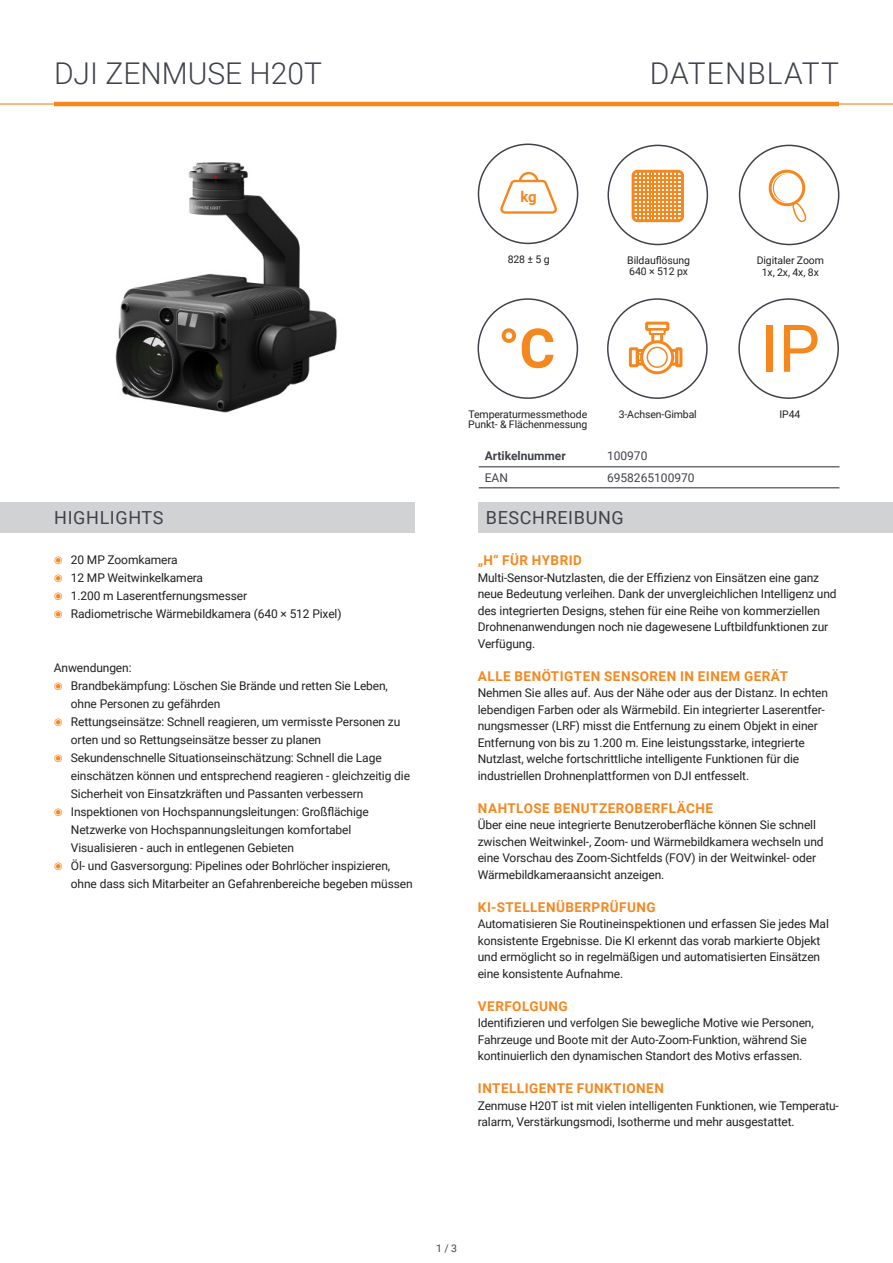
<style>
.page{position:relative;width:893px;height:1263px;background:#fff}
.page>*{position:absolute;margin:0;border:0;box-sizing:border-box;transform-origin:0 0}
.t1{font:700 54.6px "Roboto";color:#f5871f}
.t2{font:300 30px "Roboto";color:#40424b}
.t3{font:300 30px "Roboto";letter-spacing:.035em;color:#40424b}
.t4{font:18px "Roboto";letter-spacing:.035em;color:#40424b}
.t5{font:700 15px "Roboto";color:#f5871f}
.t6{font:700 13.5px "Roboto";letter-spacing:.035em;color:#f5871f}
.t7{font:12px/16.5px "Roboto";letter-spacing:-.01em;color:#231f20}
.Zelle{font:12px "Roboto";color:#40424b}
.dunkelgrau{font:700 12px "Roboto";color:#40424b}
.t8{font:10.5px "Roboto";letter-spacing:-.01em;color:#231f20}
.t9{font:10.5px "Roboto";color:#40424b}
.s1{color:#f5871f}
</style>
<div class="page">
<hr style="left:0;top:103px;width:893px;height:2px;background:#f5871f">
<hr style="left:54px;top:102px;width:785px;height:4px;background:#f5871f">
<div style="left:478px;top:502px;width:415px;height:30px;background:#d1d2d4"></div>
<div style="left:0;top:502px;width:415px;height:30px;background:#d1d2d4"></div>
<hr style="left:479px;top:466px;width:122px;height:1px;background:#40424b">
<hr style="left:601px;top:466px;width:238px;height:1px;background:#40424b">
<hr style="left:479px;top:487px;width:122px;height:1px;background:#40424b">
<hr style="left:601px;top:487px;width:238px;height:1px;background:#40424b">
<img style="left:115px;top:162px;width:222px;height:251px">
<div style="left:739px;top:145px;width:100px;height:100px;border:2px solid #40424b;border-radius:50%"></div>
<div style="left:607px;top:298px;width:101px;height:101px;border:2px solid #40424b;border-radius:50%"></div>
<div style="left:607px;top:145px;width:101px;height:100px;border:2px solid #40424b;border-radius:50%"></div>
<div style="left:477px;top:298px;width:101px;height:101px;border:2px solid #40424b;border-radius:50%"></div>
<div style="left:478px;top:144px;width:100px;height:100px;border:2px solid #40424b;border-radius:50%"></div>
<div style="left:738px;top:298px;width:101px;height:101px;border:2px solid #40424b;border-radius:50%"></div>
<svg style="left:500px;top:172px;width:57px;height:42px"></svg>
<svg style="left:632px;top:170px;width:52px;height:52px"></svg>
<hr style="left:657px;top:171px;width:1px;height:49px;background:#f5871f">
<hr style="left:637px;top:171px;width:1px;height:49px;background:#f5871f">
<hr style="left:641px;top:171px;width:1px;height:49px;background:#f5871f">
<hr style="left:645px;top:171px;width:1px;height:49px;background:#f5871f">
<hr style="left:649px;top:171px;width:1px;height:49px;background:#f5871f">
<hr style="left:653px;top:171px;width:1px;height:49px;background:#f5871f">
<hr style="left:661px;top:171px;width:1px;height:49px;background:#f5871f">
<hr style="left:665px;top:171px;width:1px;height:49px;background:#f5871f">
<hr style="left:669px;top:171px;width:1px;height:49px;background:#f5871f">
<hr style="left:673px;top:171px;width:1px;height:49px;background:#f5871f">
<hr style="left:676px;top:171px;width:2px;height:49px;background:#f5871f">
<hr style="left:633px;top:195px;width:49px;height:2px;background:#f5871f">
<hr style="left:633px;top:175px;width:49px;height:2px;background:#f5871f">
<hr style="left:633px;top:179px;width:49px;height:2px;background:#f5871f">
<hr style="left:633px;top:183px;width:49px;height:2px;background:#f5871f">
<hr style="left:633px;top:187px;width:49px;height:2px;background:#f5871f">
<hr style="left:633px;top:191px;width:49px;height:2px;background:#f5871f">
<hr style="left:633px;top:199px;width:49px;height:2px;background:#f5871f">
<hr style="left:633px;top:203px;width:49px;height:2px;background:#f5871f">
<hr style="left:633px;top:207px;width:49px;height:2px;background:#f5871f">
<hr style="left:633px;top:211px;width:49px;height:2px;background:#f5871f">
<hr style="left:633px;top:215px;width:49px;height:2px;background:#f5871f">
<div style="left:766px;top:325px;width:7px;height:47px;background:#f5871f"></div>
<svg style="left:784px;top:325px;width:34px;height:47px"></svg>
<svg style="left:769px;top:170px;width:38px;height:52px"></svg>
<div style="left:645px;top:322px;width:24px;height:9px;border:3px solid #f5871f"></div>
<div style="left:675px;top:347px;width:7px;height:20px;border:3px solid #f5871f"></div>
<svg style="left:628px;top:323px;width:52px;height:51px"></svg>
<div style="left:637px;top:353px;width:5px;height:8px;border:2px solid #f5871f"></div>
<h2 class="t2" style="left:54px;top:53px;width:269px">DJI ZENMUSE H20T</h2>
<h2 class="t3" style="left:650px;top:53px;width:191px">DATENBLATT</h2>
<p class="t5" style="left:521px;top:186px;width:18px">kg</p>
<p class="t8" style="left:508px;top:252px;width:44px">828 ± 5 g</p>
<p class="t8" style="left:627px;top:253px;width:64px">Bildauflösung</p>
<p class="t8" style="left:629px;top:263px;width:60px">640 × 512 px</p>
<h1 class="t1" style="left:498px;top:310px;width:58px">°C</h1>
<p class="t8" style="left:757px;top:253px;width:69px">Digitaler Zoom</p>
<p class="t8" style="left:762px;top:265px;width:59px">1x, 2x, 4x, 8x</p>
<p class="t8" style="left:468px;top:407px;width:120px">Temperaturmessmethode</p>
<p class="t8" style="left:619px;top:407px;width:80px">3-Achsen-Gimbal</p>
<p class="t8" style="left:779px;top:406px;width:22px">IP44</p>
<p class="t8" style="left:468px;top:417px;width:121px">Punkt- &amp; Flächenmessung</p>
<p class="dunkelgrau" style="left:485px;top:448px;width:83px">Artikelnummer</p>
<p class="Zelle" style="left:607px;top:448px;width:42px">100970</p>
<p class="Zelle" style="left:485px;top:469px;width:25px">EAN</p>
<p class="Zelle" style="left:607px;top:469px;width:89px">6958265100970</p>
<p class="t4" style="left:54px;top:505px;width:111px">HIGHLIGHTS</p>
<p class="t4" style="left:486px;top:505px;width:139px">BESCHREIBUNG</p>
<p class="t6" style="left:478px;top:551px;width:106px">„H“ FÜR HYBRID</p>
<p class="t7" style="left:478px;top:569px;width:360px">Multi-Sensor-Nutzlasten, die der Effizienz von Einsätzen eine ganz neue Bedeutung verleihen. Dank der unvergleichlichen Intelligenz und des integrierten Designs, stehen für eine Reihe von kommerziellen Drohnenanwendungen noch nie dagewesene Luftbildfunktionen zur Verfügung.</p>
<p class="t6" style="left:478px;top:666px;width:312px">ALLE BENÖTIGTEN SENSOREN IN EINEM GERÄT</p>
<p class="t7" style="left:478px;top:684px;width:352px">Nehmen Sie alles auf. Aus der Nähe oder aus der Distanz. In echten lebendigen Farben oder als Wärmebild. Ein integrierter Laserentfer&shy;nungsmesser (LRF) misst die Entfernung zu einem Objekt in einer Entfernung von bis zu 1.200 m. Eine leistungsstarke, integrierte Nutzlast, welche fortschrittliche intelligente Funktionen für die industriellen Drohnenplattformen von DJI entfesselt.</p>
<p class="t6" style="left:478px;top:798px;width:237px">NAHTLOSE BENUTZEROBERFLÄCHE</p>
<p class="t7" style="left:478px;top:816px;width:347px">Über eine neue integrierte Benutzeroberfläche können Sie schnell zwischen Weitwinkel-, Zoom- und Wärmebildkamera wechseln und eine Vorschau des Zoom-Sichtfelds (FOV) in der Weitwinkel- oder Wärmebildkameraansicht anzeigen.</p>
<p class="t6" style="left:478px;top:897px;width:179px">KI-STELLENÜBERPRÜFUNG</p>
<p class="t7" style="left:478px;top:915px;width:353px">Automatisieren Sie Routineinspektionen und erfassen Sie jedes Mal konsistente Ergebnisse. Die KI erkennt das vorab markierte Objekt und ermöglicht so in regelmäßigen und automatisierten Einsätzen eine konsistente Aufnahme.</p>
<p class="t6" style="left:478px;top:996px;width:91px">VERFOLGUNG</p>
<p class="t7" style="left:478px;top:1014px;width:338px">Identifizieren und verfolgen Sie bewegliche Motive wie Personen,<br>Fahrzeuge und Boote mit der Auto-Zoom-Funktion, während Sie kontinuierlich den dynamischen Standort des Motivs erfassen.</p>
<p class="t6" style="left:478px;top:1079px;width:187px">INTELLIGENTE FUNKTIONEN</p>
<p class="t7" style="left:478px;top:1097px;width:363px">Zenmuse H20T ist mit vielen intelligenten Funktionen, wie Temperatu&shy;ralarm, Verstärkungsmodi, Isotherme und mehr ausgestattet.</p>
<p class="t7" style="left:54px;top:551px;width:125px"><span class="s1">◉</span> 20 MP Zoomkamera</p>
<p class="t7" style="left:54px;top:569px;width:151px"><span class="s1">◉</span> 12 MP Weitwinkelkamera</p>
<p class="t7" style="left:54px;top:587px;width:195px"><span class="s1">◉</span> 1.200 m Laserentfernungsmesser</p>
<p class="t7" style="left:54px;top:605px;width:289px"><span class="s1">◉</span> Radiometrische Wärmebildkamera (640 × 512 Pixel)</p>
<p class="t7" style="left:54px;top:659px;width:79px">Anwendungen:</p>
<p class="t7" style="left:71px;top:676px;width:319px;line-height:18px;text-indent:-17px"><span class="s1">◉</span> Brandbekämpfung: Löschen Sie Brände und retten Sie Leben, ohne Personen zu gefährden</p>
<p class="t7" style="left:71px;top:712px;width:331px;line-height:18px;text-indent:-17px"><span class="s1">◉</span> Rettungseinsätze: Schnell reagieren, um vermisste Personen zu orten und so Rettungseinsätze besser zu planen</p>
<p class="t7" style="left:71px;top:748px;width:341px;line-height:18px;text-indent:-17px"><span class="s1">◉</span> Sekundenschnelle Situationseinschätzung: Schnell die Lage einschätzen können und entsprechend reagieren - gleichzeitig die<br>Sicherheit von Einsatzkräften und Passanten verbessern</p>
<p class="t7" style="left:71px;top:802px;width:299px;line-height:18px;text-indent:-17px"><span class="s1">◉</span> Inspektionen von Hochspannungsleitungen: Großflächige<br>Netzwerke von Hochspannungsleitungen komfortabel<br>Visualisieren - auch in entlegenen Gebieten</p>
<p class="t7" style="left:71px;top:856px;width:343px;line-height:18px;text-indent:-17px"><span class="s1">◉</span> Öl- und Gasversorgung: Pipelines oder Bohrlöcher inspizieren, ohne dass sich Mitarbeiter an Gefahrenbereiche begeben müssen</p>
<p class="t9" style="left:436px;top:1241px;width:22px">1 / 3</p>
</div>
